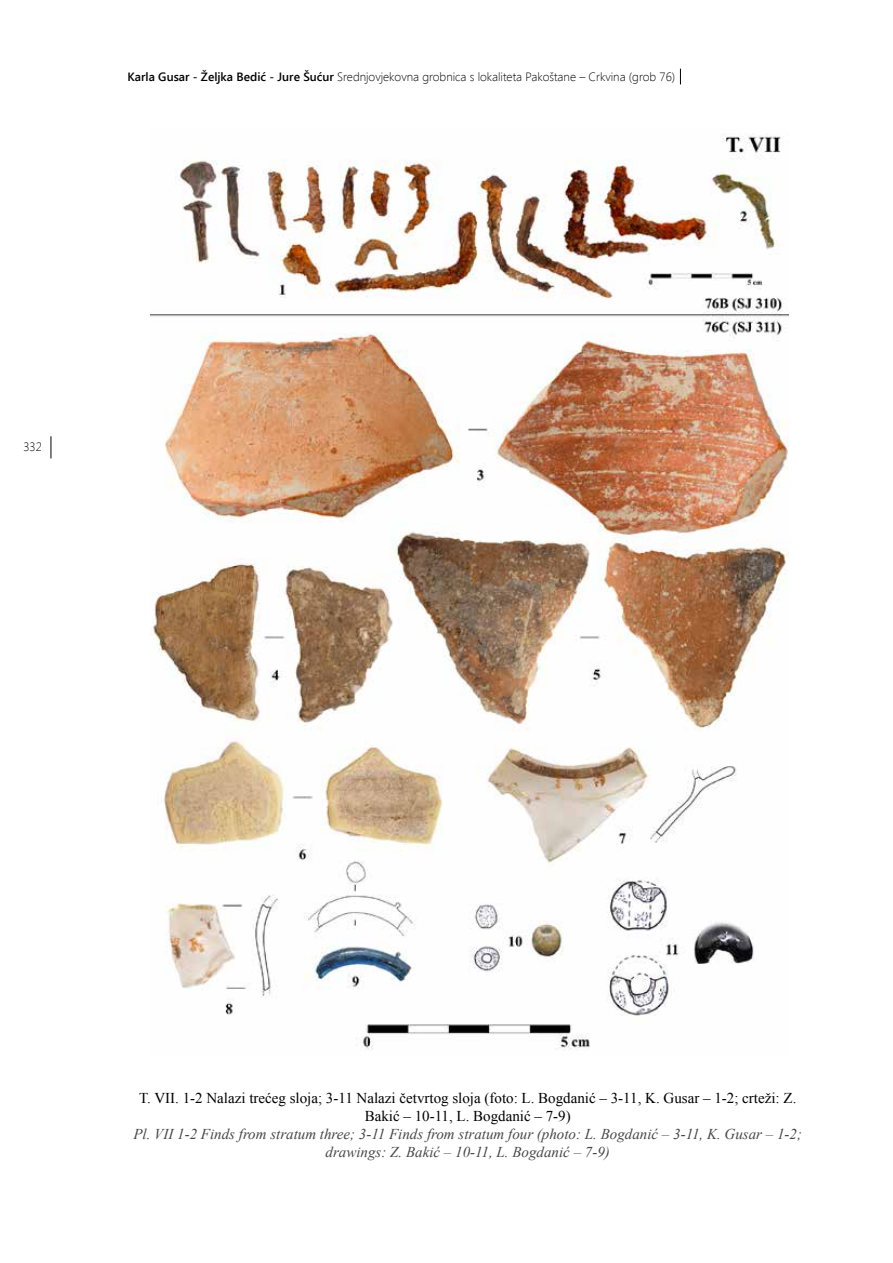
<style>
.page{position:relative;width:893px;height:1263px;background:#fff}
.page>*{position:absolute;margin:0;border:0;box-sizing:border-box;transform-origin:0 0}
.t1{font:italic 15px/18px "Times New Roman";color:#464646;text-align:center}
.t2{font:15px/18px "Times New Roman";color:#000;text-align:center}
.t3{font:300 12px "Segoe UI";color:#000}
.s1{font-weight:600}
</style>
<div class="page">
<svg style="left:51px;top:436px;width:1px;height:22px"></svg>
<svg style="left:680px;top:69px;width:1px;height:15px"></svg>
<img style="left:150px;top:134px;width:638px;height:916px">
<p class="t3" style="left:128px;top:68px;width:549px"><span class="s1">Karla Gusar - Željka Bedić - Jure Šućur</span> Srednjovjekovna grobnica s lokaliteta Pakoštane – Crkvina (grob 76)</p>
<p class="t3" style="left:23px;top:439px;width:20px">332</p>
<p class="t2" style="left:139px;top:1088px;width:659px">T. VII. 1-2 Nalazi trećeg sloja; 3-11 Nalazi četvrtog sloja (foto: L. Bogdanić – 3-11, K. Gusar – 1-2; crteži: Z.<br>Bakić – 10-11, L. Bogdanić – 7-9)</p>
<p class="t1" style="left:133px;top:1124px;width:670px">Pl. VII 1-2 Finds from stratum three; 3-11 Finds from stratum four (photo: L. Bogdanić – 3-11, K. Gusar – 1-2; drawings: Z. Bakić – 10-11, L. Bogdanić – 7-9)</p>
</div>
